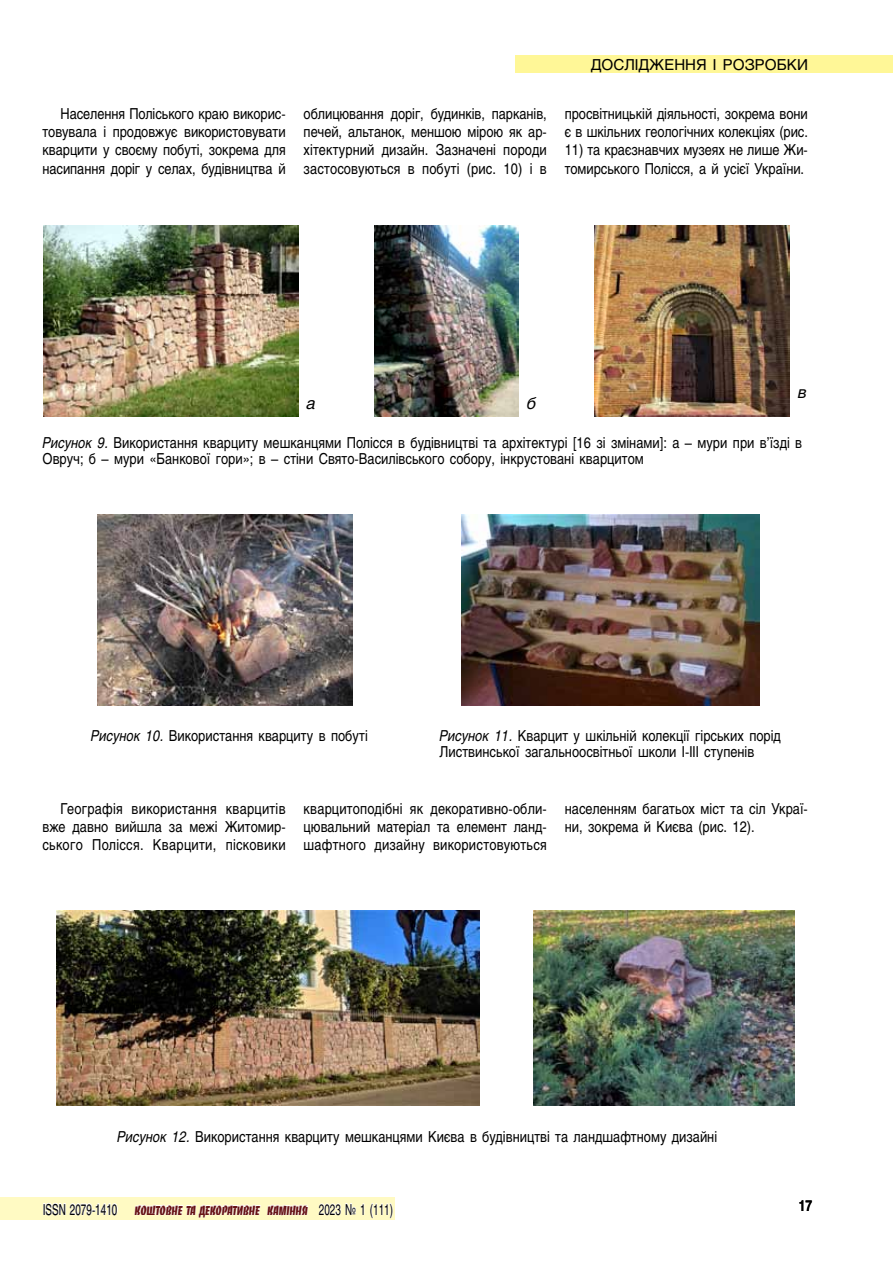
<style>
.page{position:relative;width:893px;height:1263px;background:#fff}
.page>*{position:absolute;margin:0;border:0;box-sizing:border-box;transform-origin:0 0}
.t1{font:italic 16.5px "Helios";color:#000}
.t2{font:15px/18.3px "Helios";color:#000;scale:.85 1}
.t3{font:15px "Helios";color:#000}
.t4{font:700 15px "Helios";color:#000;scale:.8 1}
.t5{font:13.5px "Banco Heavy C";color:#671316;scale:.8 1}
.s1{font-style:italic}
.s2{font-family:"Helios";font-size:15px;color:#000}
</style>
<div class="page">
<div style="left:0;top:1197px;width:395px;height:23px;background:#fffac3"></div>
<svg style="left:134px;top:1204px;width:127px;height:14px"></svg>
<svg style="left:267px;top:1204px;width:41px;height:11px"></svg>
<svg style="left:318px;top:1203px;width:75px;height:15px"></svg>
<svg style="left:44px;top:1203px;width:74px;height:12px"></svg>
<div style="left:515px;top:55px;width:378px;height:17px;background:#fff797"></div>
<img style="left:44px;top:225px;width:255px;height:192px">
<img style="left:375px;top:225px;width:143px;height:192px">
<img style="left:595px;top:225px;width:195px;height:192px">
<img style="left:98px;top:514px;width:255px;height:192px">
<img style="left:461px;top:514px;width:298px;height:192px">
<img style="left:56px;top:910px;width:423px;height:196px">
<img style="left:534px;top:910px;width:260px;height:196px">
<p class="t3" style="left:591px;top:55px;width:219px">ДОСЛІДЖЕННЯ І РОЗРОБКИ</p>
<p class="t2" style="left:43px;top:104px;width:288px;text-align:justify;text-indent:18px">Населення Поліського краю викорис&shy;товувала і продовжує використовувати кварцити у своєму побуті, зокрема для насипання доріг у селах, будівництва й</p>
<p class="t2" style="left:304px;top:104px;width:288px;text-align:justify">облицювання доріг, будинків, парканів, печей, альтанок, меншою мірою як ар&shy;хітектурний дизайн. Зазначені породи застосовуються в побуті (рис. 10) і в</p>
<p class="t2" style="left:565px;top:104px;width:288px">просвітницькій діяльності, зокрема вони є в шкільних геологічних колекціях (рис.</p>
<p class="t2" style="left:565px;top:141px;width:287px">11) та краєзнавчих музеях не лише Жи&shy;томирського Полісся, а й усієї України.</p>
<p class="t1" style="left:798px;top:382px;width:10px">в</p>
<p class="t1" style="left:306px;top:394px;width:11px">а</p>
<p class="t1" style="left:527px;top:394px;width:11px">б</p>
<p class="t2" style="left:43px;top:434px;width:895px;line-height:16.5px"><span class="s1">Рисунок 9.</span> Використання кварциту мешканцями Полісся в будівництві та архітектурі [16 зі змінами]: а – мури при в’їзді в<br>Овруч; б – мури «Банкової гори»; в – стіни Свято-Василівського собору, інкрустовані кварцитом</p>
<p class="t2" style="left:91px;top:726px;width:327px"><span class="s1">Рисунок 10.</span> Використання кварциту в побуті</p>
<p class="t2" style="left:440px;top:727px;width:403px;line-height:16.5px"><span class="s1">Рисунок 11.</span> Кварцит у шкільній колекції гірських порід<br>Листвинської загальноосвітньої школи І-ІІІ ступенів</p>
<p class="t2" style="left:43px;top:799px;width:288px;text-align:justify;text-indent:18px">Географія використання кварцитів вже давно вийшла за межі Житомир&shy;ського Полісся. Кварцити, пісковики</p>
<p class="t2" style="left:304px;top:799px;width:288px;text-align:justify">кварцитоподібні як декоративно-обли&shy;цювальний матеріал та елемент ланд&shy;шафтного дизайну використовуються</p>
<p class="t2" style="left:565px;top:799px;width:287px">населенням багатьох міст та сіл Украї&shy;ни, зокрема й Києва (рис. 12).</p>
<p class="t2" style="left:117px;top:1128px;width:707px"><span class="s1">Рисунок 12.</span> Використання кварциту мешканцями Києва в будівництві та ландшафтному дизайні</p>
<p class="t5" style="left:43px;top:1202px;width:439px"><span class="s2">ISSN 2079-1410</span> коштовне та декоративне каміння <span class="s2">2023 № 1 (111)</span></p>
<p class="t4" style="left:799px;top:1197px;width:18px">17</p>
</div>
